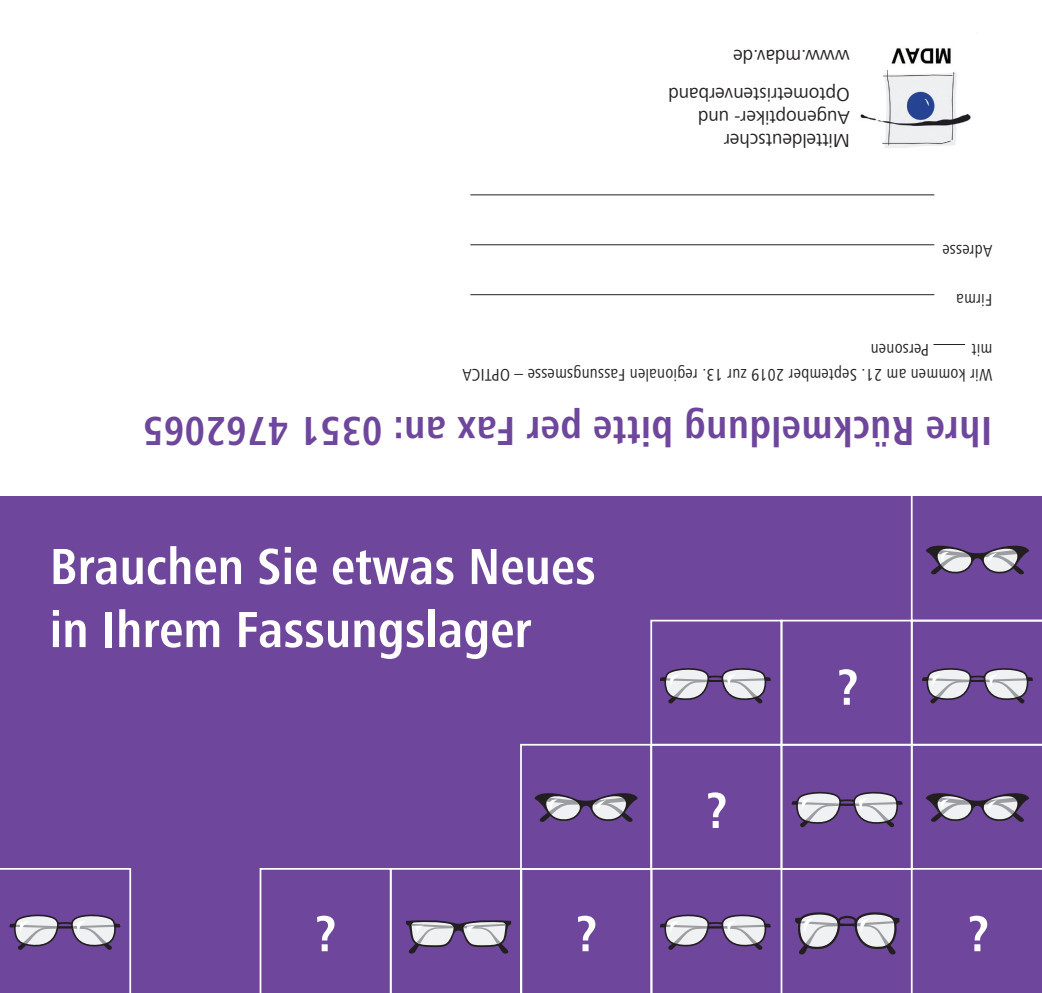
<style>
.page{position:relative;width:1042px;height:993px;background:#fff}
.page>*{position:absolute;margin:0;border:0;box-sizing:border-box;transform-origin:0 0}
.t1{font:700 condensed 52.5px/63px "Zeiss Frutiger Next Pro";color:#fff}
.t2{font:700 condensed 42px "Zeiss Frutiger Next Pro";letter-spacing:.01em;color:#6e469c}
.t3{font:19.25px/22.8px "ZEISS Frutiger Next W1 G";color:#231f20}
.t4{font:condensed 17.5px/24.8px "Zeiss Frutiger Next Pro";letter-spacing:.01em;color:#231f20}
</style>
<div class="page">
<div style="left:0;top:496px;width:1042px;height:496px;background:#6e469c"></div>
<div style="left:650px;top:619px;width:132px;height:126px;border:2px solid #fff"></div>
<div style="left:650px;top:743px;width:132px;height:126px;border:2px solid #fff"></div>
<div style="left:520px;top:743px;width:132px;height:126px;border:2px solid #fff"></div>
<svg style="left:534px;top:793px;width:104px;height:29px"></svg>
<svg style="left:0;top:868px;width:131px;height:124px"></svg>
<svg style="left:660px;top:914px;width:111px;height:35px"></svg>
<svg style="left:660px;top:668px;width:111px;height:35px"></svg>
<svg style="left:780px;top:496px;width:262px;height:496px"></svg>
<svg style="left:260px;top:867px;width:392px;height:125px"></svg>
<hr style="left:470px;top:294px;width:464px;height:1px;background:#231f20">
<hr style="left:933px;top:344px;width:32px;height:1px;background:#231f20">
<hr style="left:470px;top:244px;width:464px;height:1px;background:#231f20">
<hr style="left:470px;top:194px;width:464px;height:1px;background:#231f20">
<img style="left:860px;top:48px;width:111px;height:100px">
<p class="t3" style="left:850px;top:67px;width:118px;rotate:-180deg">www.mdav.de</p>
<p class="t3" style="left:850px;top:151px;width:183px;rotate:-180deg">Mitteldeutscher<br>Augenoptiker- und<br>Optometristenverband</p>
<p class="t4" style="left:992px;top:263px;width:51px;rotate:-180deg">Adresse</p>
<p class="t4" style="left:992px;top:312px;width:38px;rotate:-180deg">Firma</p>
<p class="t4" style="left:992px;top:387px;width:531px;rotate:-180deg">Wir kommen am 21. September 2019 zur 13. regionalen Fassungsmesse – OPTICA mit</p>
<p class="t4" style="left:929px;top:362px;width:60px;rotate:-180deg">Personen</p>
<h2 class="t2" style="left:992px;top:454px;width:850px;rotate:-180deg">Ihre Rückmeldung bitte per Fax an: 0351 4762065</h2>
<h1 class="t1" style="left:50px;top:535px;width:548px">Brauchen Sie etwas Neues in Ihrem Fassungslager</h1>
<h1 class="t1" style="left:315px;top:901px;width:22px">?</h1>
<h1 class="t1" style="left:576px;top:901px;width:22px">?</h1>
<h1 class="t1" style="left:706px;top:778px;width:22px">?</h1>
<h1 class="t1" style="left:837px;top:655px;width:22px">?</h1>
<h1 class="t1" style="left:968px;top:901px;width:22px">?</h1>
</div>
